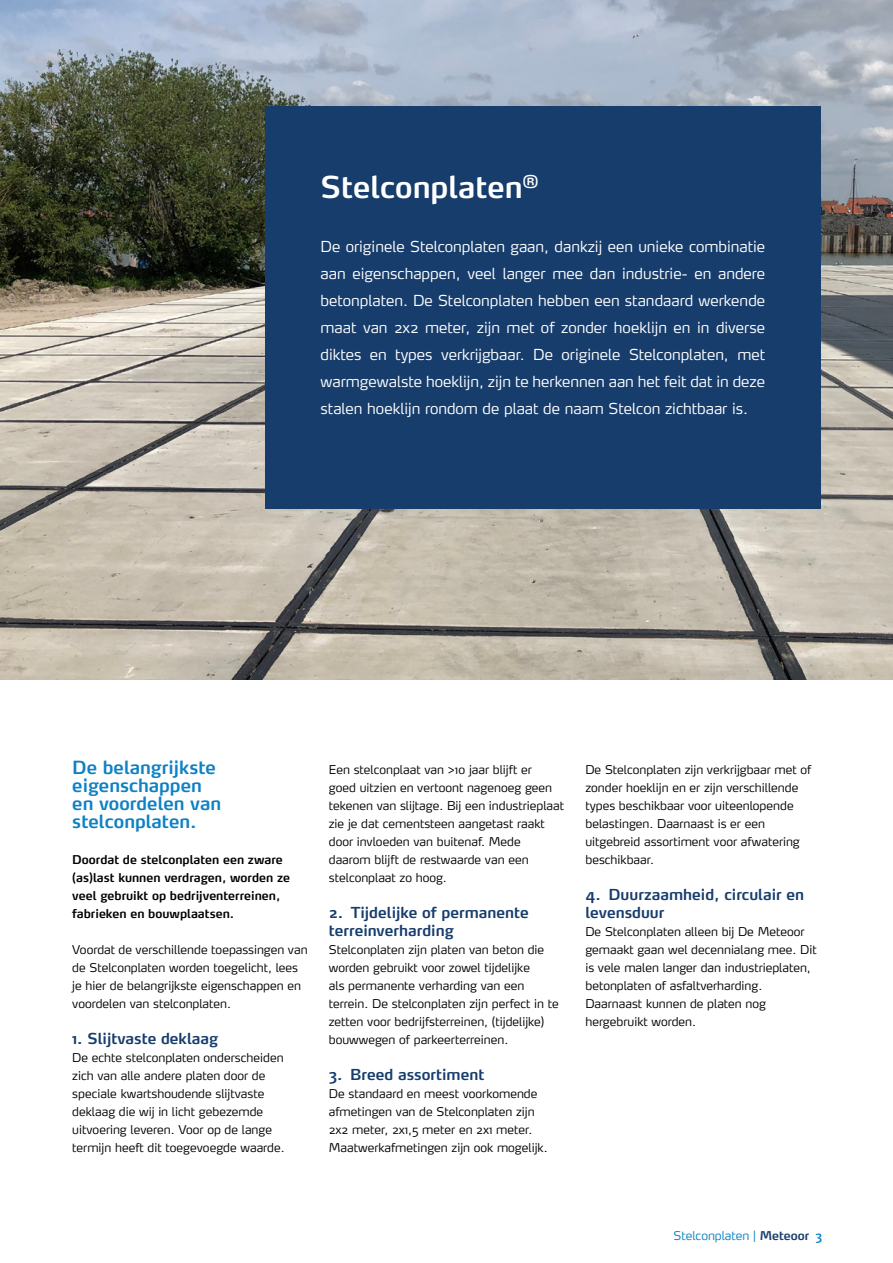
<style>
.page{position:relative;width:893px;height:1263px;background:#fff}
.page>*{position:absolute;margin:0;border:0;box-sizing:border-box;transform-origin:0 0}
.t1{font:600 30px "Max";color:#fff}
.t2{font:600 18px/18px "Max";color:#0e81c5}
.t3{font:300 15px/27px "Max";color:#fff;text-align:justify}
.t4{font:600 15px/18px "Max";color:#173d6c}
.t5{font:300 12px/18px "Max";color:#000}
.t6{font:600 12px/18px "Max";color:#000}
.t7{font:300 12px "Max";color:#0e81c5}
.s1{font-weight:600;color:#173d6c}
.s2{font-weight:600}
</style>
<div class="page">
<img style="left:0;top:0;width:893px;height:679px">
<div style="left:265px;top:106px;width:556px;height:403px;background:#173d6c"></div>
<h1 class="t1" style="left:320px;top:168px;width:220px">Stelconplaten<sup>®</sup></h1>
<p class="t3" style="left:320px;top:233px;width:446px">De originele Stelconplaten gaan, dankzij een unieke combinatie aan eigenschappen, veel langer mee dan industrie- en andere betonplaten. De Stelconplaten hebben een standaard werkende maat van 2x2 meter, zijn met of zonder hoeklijn en in diverse diktes en types verkrijgbaar. De originele Stelconplaten, met warmgewalste hoeklijn, zijn te herkennen aan het feit dat in deze stalen hoeklijn rondom de plaat de naam Stelcon zichtbaar is.</p>
<h2 class="t2" style="left:72px;top:758px;width:150px">De belangrijkste eigenschappen en voordelen van stelconplaten.</h2>
<p class="t6" style="left:72px;top:851px;width:219px">Doordat de stelconplaten een zware (as)last kunnen verdragen, worden ze veel gebruikt op bedrijventerreinen, fabrieken en bouwplaatsen.</p>
<p class="t5" style="left:72px;top:941px;width:237px">Voordat de verschillende toepassingen van de Stelconplaten worden toegelicht, lees je hier de belangrijkste eigenschappen en voordelen van stelconplaten.</p>
<p class="t4" style="left:72px;top:1029px;width:147px">1. Slijtvaste deklaag</p>
<p class="t5" style="left:72px;top:1049px;width:214px">De echte stelconplaten onderscheiden zich van alle andere platen door de speciale kwartshoudende slijtvaste deklaag die wij in licht gebezemde uitvoering leveren. Voor op de lange termijn heeft dit toegevoegde waarde.</p>
<p class="t5" style="left:329px;top:761px;width:237px">Een stelconplaat van &gt;10 jaar blijft er<br>goed uitzien en vertoont nagenoeg geen tekenen van slijtage. Bij een industrieplaat zie je dat cementsteen aangetast raakt door invloeden van buitenaf. Mede daarom blijft de restwaarde van een stelconplaat zo hoog.</p>
<p class="t4" style="left:329px;top:903px;width:202px">2. Tijdelijke of permanente terreinverharding</p>
<p class="t5" style="left:329px;top:941px;width:232px">Stelconplaten zijn platen van beton die worden gebruikt voor zowel tijdelijke<br>als permanente verharding van een terrein. De stelconplaten zijn perfect in te zetten voor bedrijfsterreinen, (tijdelijke) bouwwegen of parkeerterreinen.</p>
<p class="t4" style="left:329px;top:1065px;width:157px">3. Breed assortiment</p>
<p class="t5" style="left:329px;top:1085px;width:220px">De standaard en meest voorkomende afmetingen van de Stelconplaten zijn 2x2 meter, 2x1,5 meter en 2x1 meter.<br>Maatwerkafmetingen zijn ook mogelijk.</p>
<p class="t5" style="left:585px;top:761px;width:227px">De Stelconplaten zijn verkrijgbaar met of zonder hoeklijn en er zijn verschillende types beschikbaar voor uiteenlopende belastingen. Daarnaast is er een uitgebreid assortiment voor afwatering beschikbaar.</p>
<p class="t4" style="left:585px;top:885px;width:220px">4. Duurzaamheid, circulair en levensduur</p>
<p class="t5" style="left:585px;top:923px;width:233px">De Stelconplaten alleen bij De Meteoor gemaakt gaan wel decennialang mee. Dit is vele malen langer dan industrieplaten, betonplaten of asfaltverharding.<br>Daarnaast kunnen de platen nog hergebruikt worden.</p>
<p class="t7" style="left:673px;top:1228px;width:150px">Stelconplaten | <span class="s1">Meteoor</span> <span class="s2">3</span></p>
</div>
